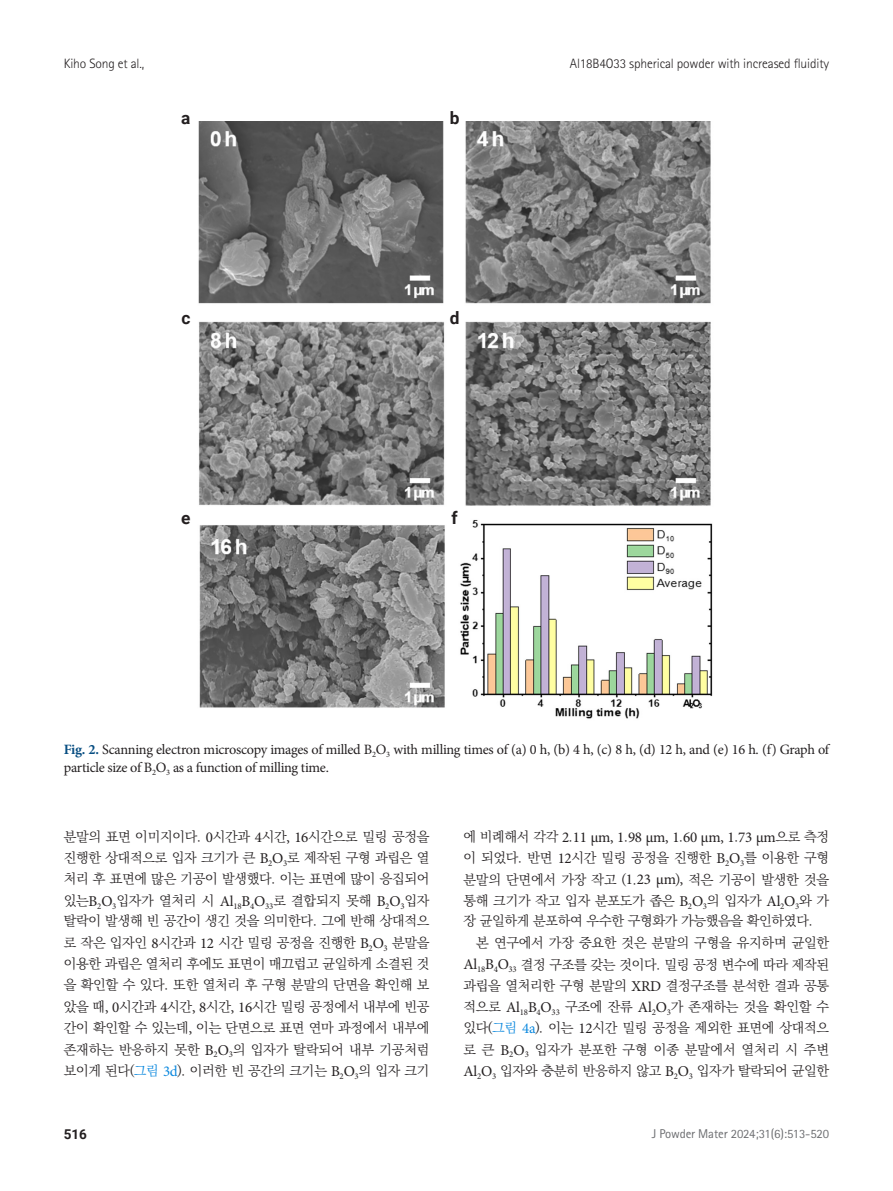
<style>
.page{position:relative;width:893px;height:1191px;background:#fff}
.page>*{position:absolute;margin:0;border:0;box-sizing:border-box;transform-origin:0 0}
.t1{font:700 17.25px "Roboto";color:#231f20}
.body{font:15px "Minion Pro";letter-spacing:-.02em;color:#231f20}
.fig-caption{font:14.25px/18px "Minion Pro";letter-spacing:-.02em;color:#231f20}
.body-2{font:300 13.5px/21.3px "Ko Pub Batang";letter-spacing:-.02em;color:#231f20;text-align:justify}
.t2{font:300 13.5px "Rotis Sans Serif Std";letter-spacing:-.01em;color:#231f20}
.t3{font:700 13.5px "Roboto";color:#231f20}
.t4{font:12.75px "Rotis Sans Serif Std";letter-spacing:-.01em;color:#6c6d70}
.s1{font-weight:700;color:#084e82}
.s2{font-family:"Minion Pro";font-weight:400;font-size:15px}
.s3{color:#0b88de}
.s4{font-family:"Minion Pro";font-weight:400;font-size:15px;color:#0b88de}
.s5{font-family:"Ko Pub Batang";font-weight:300;font-size:13.5px}
</style>
<div class="page">
<img style="left:198px;top:121px;width:515px;height:598px">
<p class="t2" style="left:64px;top:56px;width:82px">Kiho Song et al.,</p>
<p class="t2" style="left:570px;top:56px;width:261px">Al18B4O33 spherical powder with increased fluidity</p>
<p class="t1" style="left:181px;top:106px;width:11px">a</p>
<p class="t1" style="left:450px;top:106px;width:11px">b</p>
<p class="t1" style="left:181px;top:305px;width:10px">c</p>
<p class="t1" style="left:450px;top:305px;width:11px">d</p>
<p class="t1" style="left:181px;top:506px;width:11px">e</p>
<p class="t1" style="left:452px;top:506px;width:8px">f</p>
<p class="fig-caption" style="left:64px;top:740px;width:767px"><span class="s1">Fig. 2.</span> Scanning electron microscopy images of milled B<sub>2</sub>O<sub>3</sub> with milling times of (a) 0 h, (b) 4 h, (c) 8 h, (d) 12 h, and (e) 16 h. (f) Graph of particle size of B<sub>2</sub>O<sub>3</sub> as a function of milling time.</p>
<p class="body-2" style="left:64px;top:827px;width:367px;line-height:20.9px">분말의 표면 이미지이다. <span class="s2">0</span>시간과 <span class="s2">4</span>시간<span class="s2">, 16</span>시간으로 밀링 공정을 진행한 상대적으로 입자 크기가 큰 <span class="s2">B</span><sub>2</sub><span class="s2">O</span><sub>3</sub>로 제작된 구형 과립은 열 처리 후 표면에 많은 기공이 발생했다. 이는 표면에 많이 응집되어</p>
<p class="body-2" style="left:64px;top:890px;width:367px;line-height:20.5px">있는<span class="s2">B</span><sub>2</sub><span class="s2">O</span><sub>3</sub>입자가 열처리 시 <span class="s2">Al</span><sub>18</sub><span class="s2">B</span><sub>4</sub><span class="s2">O</span><sub>33</sub>로 결합되지 못해 <span class="s2">B</span><sub>2</sub><span class="s2">O</span><sub>3</sub>입자 탈락이 발생해 빈 공간이 생긴 것을 의미한다. 그에 반해 상대적으</p>
<p class="body-2" style="left:64px;top:933px;width:367px">로 작은 입자인 <span class="s2">8</span>시간과 <span class="s2">12</span> 시간 밀링 공정을 진행한 <span class="s2">B</span><sub>2</sub><span class="s2">O</span><sub>3</sub> 분말을 이용한 과립은 열처리 후에도 표면이 매끄럽고 균일하게 소결된 것 을 확인할 수 있다. 또한 열처리 후 구형 분말의 단면을 확인해 보 았을 때<span class="s2">, 0</span>시간과 <span class="s2">4</span>시간<span class="s2">, 8</span>시간<span class="s2">, 16</span>시간 밀링 공정에서 내부에 빈공 간이 확인할 수 있는데<span class="s2">,</span> 이는 단면으로 표면 연마 과정에서 내부에 존재하는 반응하지 못한 <span class="s2">B</span><sub>2</sub><span class="s2">O</span><sub>3</sub>의 입자가 탈락되어 내부 기공처럼 보이게 된다(<span class="s3">그림</span> <span class="s4">3d</span>). 이러한 빈 공간의 크기는 <span class="s2">B</span><sub>2</sub><span class="s2">O</span><sub>3</sub>의 입자 크기</p>
<p class="body" style="left:463px;top:827px;width:367px"><span class="s5">에 비례해서 각각</span> 2<span class="s5">.</span>11 μm, 1<span class="s5">.</span>98 μm, 1<span class="s5">.</span>60 μm, 1<span class="s5">.</span>73 μm<span class="s5">으로 측정</span></p>
<p class="body-2" style="left:463px;top:848px;width:367px">이 되었다. 반면 <span class="s2">12</span>시간 밀링 공정을 진행한 <span class="s2">B</span><sub>2</sub><span class="s2">O</span><sub>3</sub>를 이용한 구형 분말의 단면에서 가장 작고 (<span class="s2">1</span>.<span class="s2">23 μm</span>)<span class="s2">,</span> 적은 기공이 발생한 것을 통해 크기가 작고 입자 분포도가 좁은 <span class="s2">B</span><sub>2</sub><span class="s2">O</span><sub>3</sub>의 입자가 <span class="s2">Al</span><sub>2</sub><span class="s2">O</span><sub>3</sub>와 가 장 균일하게 분포하여 우수한 구형화가 가능했음을 확인하였다.</p>
<p class="body-2" style="left:463px;top:932px;width:367px;text-indent:13px">본 연구에서 가장 중요한 것은 분말의 구형을 유지하며 균일한 <span class="s2">Al</span><sub>18</sub><span class="s2">B</span><sub>4</sub><span class="s2">O</span><sub>33</sub> 결정 구조를 갖는 것이다. 밀링 공정 변수에 따라 제작된 과립을 열처리한 구형 분말의 <span class="s2">XRD</span> 결정구조를 분석한 결과 공통 적으로 <span class="s2">Al</span><sub>18</sub><span class="s2">B</span><sub>4</sub><span class="s2">O</span><sub>33</sub> 구조에 잔류 <span class="s2">Al</span><sub>2</sub><span class="s2">O</span><sub>3</sub>가 존재하는 것을 확인할 수 있다(<span class="s3">그림</span> <span class="s4">4a</span>). 이는 <span class="s2">12</span>시간 밀링 공정을 제외한 표면에 상대적으 로 큰 <span class="s2">B</span><sub>2</sub><span class="s2">O</span><sub>3</sub> 입자가 분포한 구형 이종 분말에서 열처리 시 주변 <span class="s2">Al</span><sub>2</sub><span class="s2">O</span><sub>3</sub> 입자와 충분히 반응하지 않고 <span class="s2">B</span><sub>2</sub><span class="s2">O</span><sub>3</sub> 입자가 탈락되어 균일한</p>
<p class="t3" style="left:64px;top:1124px;width:25px">516</p>
<p class="t4" style="left:652px;top:1125px;width:179px">J Powder Mater 2024;31(6):513-520</p>
</div>
